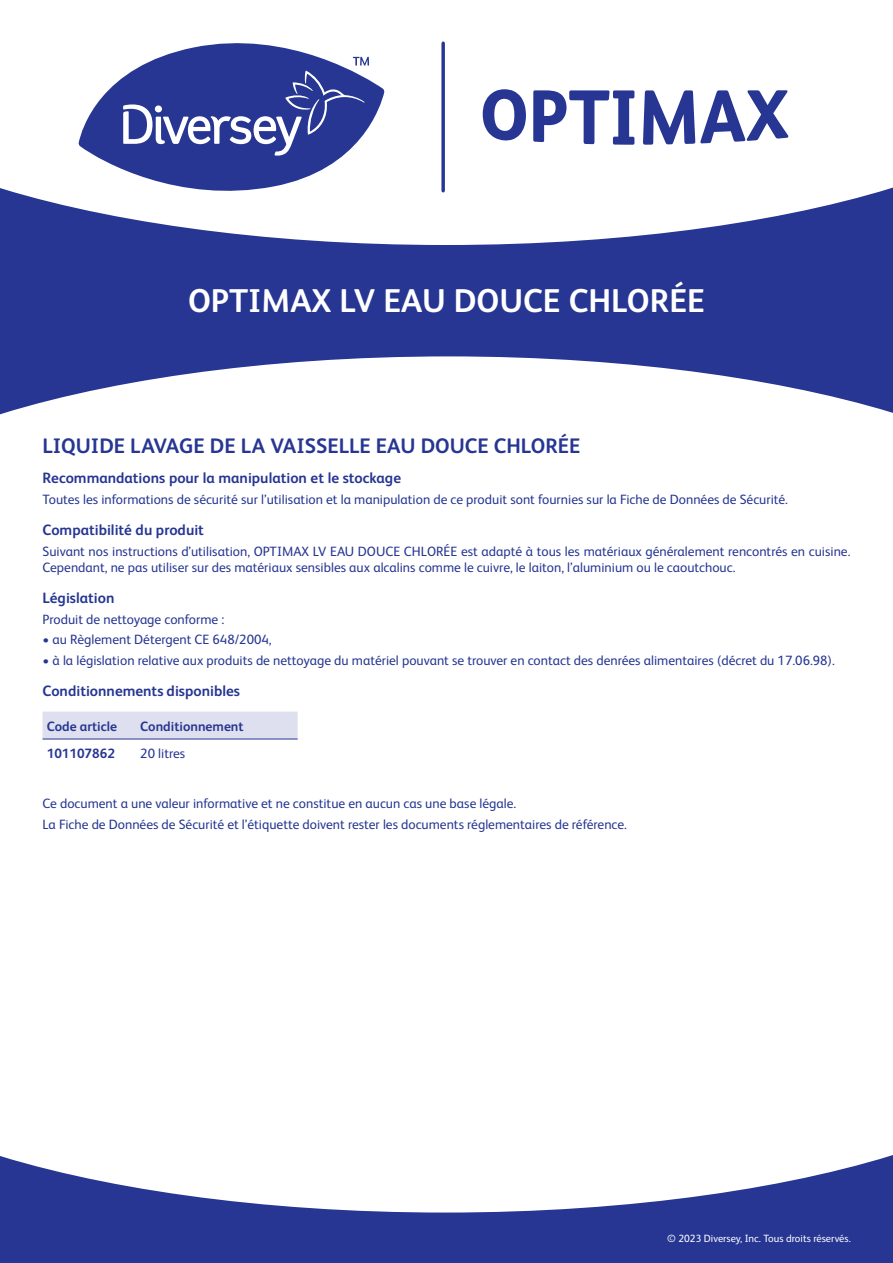
<style>
.page{position:relative;width:893px;height:1263px;background:#fff}
.page>*{position:absolute;margin:0;border:0;box-sizing:border-box;transform-origin:0 0}
.t1{font:700 33px "FS Albert Pro";color:#fff}
.t2{font:700 21px "FS Albert Pro";color:#263692}
.t3{font:700 15px "FS Albert Pro";color:#263692}
.t4{font:13.5px/16.5px "FS Albert Pro";color:#263692}
.t5{font:700 13.5px "FS Albert Pro";color:#263692}
.t6{font:10.5px "FS Albert Pro";color:#fff}
</style>
<div class="page">
<svg style="left:0;top:187px;width:893px;height:228px;fill:#263692"></svg>
<svg style="left:0;top:1155px;width:893px;height:108px;fill:#263692"></svg>
<div style="left:43px;top:712px;width:255px;height:27px;background:#dfe0ef"></div>
<hr style="left:43px;top:739px;width:93px;height:1px;background:#263692">
<hr style="left:136px;top:739px;width:162px;height:1px;background:#263692">
<svg style="left:78px;top:43px;width:307px;height:161px"></svg>
<svg style="left:123px;top:57px;width:246px;height:99px;background:#4b58a4"></svg>
<svg style="left:441px;top:43px;width:4px;height:148px"></svg>
<svg style="left:483px;top:89px;width:43px;height:52px"></svg>
<svg style="left:533px;top:90px;width:101px;height:55px"></svg>
<svg style="left:643px;top:90px;width:145px;height:55px"></svg>
<h1 class="t1" style="left:188px;top:278px;width:518px">OPTIMAX LV EAU DOUCE CHLORÉE</h1>
<h2 class="t2" style="left:43px;top:430px;width:539px">LIQUIDE LAVAGE DE LA VAISSELLE EAU DOUCE CHLORÉE</h2>
<p class="t3" style="left:43px;top:468px;width:360px">Recommandations pour la manipulation et le stockage</p>
<p class="t4" style="left:43px;top:490px;width:747px">Toutes les informations de sécurité sur l’utilisation et la manipulation de ce produit sont fournies sur la Fiche de Données de Sécurité.</p>
<p class="t3" style="left:43px;top:519px;width:163px">Compatibilité du produit</p>
<p class="t4" style="left:43px;top:542px;width:809px">Suivant nos instructions d’utilisation, OPTIMAX LV EAU DOUCE CHLORÉE est adapté à tous les matériaux généralement rencontrés en cuisine.<br>Cependant, ne pas utiliser sur des matériaux sensibles aux alcalins comme le cuivre, le laiton, l’aluminium ou le caoutchouc.</p>
<p class="t3" style="left:43px;top:587px;width:73px">Législation</p>
<p class="t4" style="left:43px;top:610px;width:183px">Produit de nettoyage conforme :</p>
<p class="t4" style="left:43px;top:630px;width:231px">• au Règlement Détergent CE 648/2004,</p>
<p class="t4" style="left:43px;top:651px;width:794px">• à la législation relative aux produits de nettoyage du matériel pouvant se trouver en contact des denrées alimentaires (décret du 17.06.98).</p>
<p class="t3" style="left:43px;top:680px;width:199px">Conditionnements disponibles</p>
<p class="t5" style="left:47px;top:716px;width:72px">Code article</p>
<p class="t5" style="left:140px;top:716px;width:105px">Conditionnement</p>
<p class="t5" style="left:47px;top:744px;width:70px">101107862</p>
<p class="t4" style="left:140px;top:744px;width:47px">20 litres</p>
<p class="t4" style="left:43px;top:792px;width:586px;line-height:20.7px">Ce document a une valeur informative et ne constitue en aucun cas une base légale.<br>La Fiche de Données de Sécurité et l’étiquette doivent rester les documents réglementaires de référence.</p>
<p class="t6" style="left:667px;top:1231px;width:185px">© 2023 Diversey, Inc. Tous droits réservés.</p>
</div>
